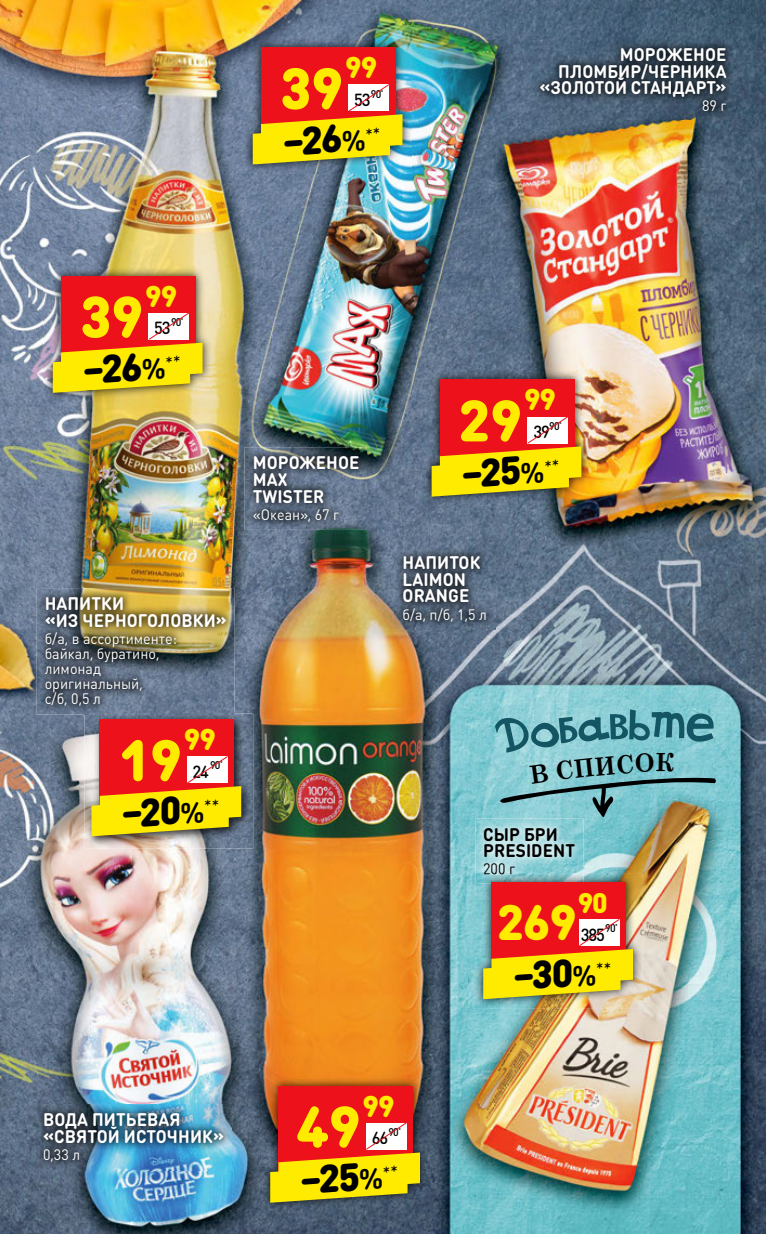
<style>
.page{position:relative;width:766px;height:1234px;background:#fff}
.page>*{position:absolute;margin:0;border:0;box-sizing:border-box;transform-origin:0 0}
.t1{font:900 57.45px "DIN Round Pro";color:#ffeb00}
.t2{font:900 49.05px "DIN Round Pro";color:#ffeb00}
.t3{font:900 38.7px "DIN Round Pro";color:#000}
.t4{font:900 29.7px "DIN Round Pro";letter-spacing:-.03em;color:#ffeb00}
.t5{font:900 28.05px "DIN Round Pro";color:#ffeb00}
.t6{font:700 18px/16.5px "DIN Round Pro";letter-spacing:.005em;color:#fff;scale:.95 1}
.t7{font:700 18px/16.5px "DIN Round Pro";letter-spacing:.005em;color:#000;scale:.95 1}
.t8{font:500 17.4px "DIN Round Pro";color:#000;scale:.95 1}
.t9{font:15px/15px "DIN Round Pro";color:#fff;scale:.95 1}
.t10{font:15px "DIN Round Pro";color:#000;scale:.95 1}
.t11{font:500 11.1px "DIN Round Pro";letter-spacing:-.07em;color:#000;scale:.95 1}
.s1{font-weight:700;font-size:28.95px}
</style>
<div class="page">
<img style="left:0;top:0;width:765px;height:1233px">
<img style="left:36px;top:588px;width:198px;height:126px">
<img style="left:394px;top:547px;width:101px;height:82px">
<img style="left:244px;top:447px;width:123px;height:83px">
<img style="left:531px;top:39px;width:204px;height:81px">
<img style="left:35px;top:1103px;width:197px;height:66px">
<img style="left:475px;top:818px;width:108px;height:54px">
<img style="left:484px;top:863px;width:31px;height:9px">
<img style="left:85px;top:713px;width:168px;height:135px">
<img style="left:85px;top:713px;width:149px;height:1px">
<div style="left:100px;top:719px;width:134px;height:85px;background:#ec111a"></div>
<svg style="left:91px;top:756px;width:150px;height:80px"></svg>
<img style="left:43px;top:266px;width:169px;height:135px">
<div style="left:61px;top:276px;width:134px;height:85px;background:#ec111a"></div>
<svg style="left:53px;top:313px;width:149px;height:80px"></svg>
<img style="left:243px;top:38px;width:169px;height:135px">
<div style="left:261px;top:47px;width:134px;height:86px;background:#ec111a"></div>
<svg style="left:253px;top:84px;width:149px;height:80px"></svg>
<img style="left:422px;top:370px;width:168px;height:135px">
<div style="left:439px;top:379px;width:135px;height:86px;background:#ec111a"></div>
<svg style="left:431px;top:416px;width:150px;height:80px"></svg>
<img style="left:261px;top:1076px;width:168px;height:135px">
<div style="left:278px;top:1085px;width:135px;height:85px;background:#ec111a"></div>
<svg style="left:270px;top:1122px;width:150px;height:80px"></svg>
<img style="left:474px;top:872px;width:168px;height:135px">
<img style="left:484px;top:872px;width:31px;height:2px">
<div style="left:491px;top:882px;width:135px;height:85px;background:#ec111a"></div>
<svg style="left:483px;top:918px;width:149px;height:80px"></svg>
<svg style="left:495px;top:709px;width:221px;height:108px;background:#72b1b8"></svg>
<h3 class="t4" style="left:345px;top:45px;width:34px">99</h3>
<p class="t8" style="left:354px;top:88px;width:19px">53</p>
<h1 class="t1" style="left:279px;top:45px;width:65px">39</h1>
<p class="t11" style="left:371px;top:86px;width:15px">90<sup>*</sup></p>
<h3 class="t3" style="left:279px;top:113px;width:100px;rotate:-4deg">–26<span class="s1">%</span> <sup>**</sup></h3>
<p class="t6" style="left:539px;top:46px;width:198px;text-align:right">МОРОЖЕНОЕ<br>ПЛОМБИР/ЧЕРНИКА «ЗОЛОТОЙ СТАНДАРТ»</p>
<p class="t9" style="left:702px;top:98px;width:27px">89 г</p>
<h3 class="t4" style="left:145px;top:273px;width:34px">99</h3>
<p class="t8" style="left:154px;top:316px;width:19px">53</p>
<h1 class="t1" style="left:79px;top:273px;width:65px">39</h1>
<p class="t11" style="left:171px;top:314px;width:15px">90<sup>*</sup></p>
<h3 class="t3" style="left:80px;top:341px;width:100px;rotate:-4deg">–26<span class="s1">%</span> <sup>**</sup></h3>
<p class="t6" style="left:253px;top:454px;width:114px">МОРОЖЕНОЕ<br>MAX<br>TWISTER</p>
<p class="t9" style="left:253px;top:506px;width:92px">«Океан», 67 г</p>
<p class="t6" style="left:45px;top:594px;width:193px">НАПИТКИ<br>«ИЗ ЧЕРНОГОЛОВКИ»</p>
<p class="t9" style="left:45px;top:630px;width:141px">б/а, в ассортименте: байкал, буратино, лимонад оригинальный,<br>с/б, 0,5 л</p>
<h3 class="t4" style="left:184px;top:716px;width:34px">99</h3>
<p class="t8" style="left:192px;top:759px;width:19px">24</p>
<h1 class="t1" style="left:119px;top:716px;width:64px">19</h1>
<p class="t11" style="left:210px;top:757px;width:15px">90<sup>*</sup></p>
<h3 class="t3" style="left:118px;top:784px;width:101px;rotate:-4deg">–20<span class="s1">%</span> <sup>**</sup></h3>
<h3 class="t4" style="left:524px;top:377px;width:34px">99</h3>
<p class="t8" style="left:533px;top:420px;width:19px">39</p>
<h1 class="t1" style="left:458px;top:377px;width:65px">29</h1>
<p class="t11" style="left:549px;top:418px;width:15px">90<sup>*</sup></p>
<h3 class="t3" style="left:458px;top:445px;width:100px;rotate:-4deg">–25<span class="s1">%</span> <sup>**</sup></h3>
<p class="t6" style="left:402px;top:554px;width:84px">НАПИТОК<br>LAIMON<br>ORANGE</p>
<p class="t9" style="left:402px;top:606px;width:90px">б/а, п/б, 1,5 л</p>
<p class="t7" style="left:483px;top:825px;width:98px">СЫР БРИ<br>PRESIDENT</p>
<p class="t10" style="left:483px;top:858px;width:35px">200 г</p>
<h3 class="t5" style="left:577px;top:881px;width:32px">90</h3>
<p class="t8" style="left:580px;top:922px;width:27px">385</p>
<h2 class="t2" style="left:496px;top:884px;width:81px">269</h2>
<p class="t11" style="left:605px;top:920px;width:15px">90<sup>*</sup></p>
<h3 class="t3" style="left:509px;top:947px;width:101px;rotate:-4deg">–30<span class="s1">%</span> <sup>**</sup></h3>
<p class="t6" style="left:43px;top:1110px;width:192px">ВОДА ПИТЬЕВАЯ «СВЯТОЙ ИСТОЧНИК»</p>
<p class="t9" style="left:43px;top:1146px;width:41px">0,33 л</p>
<h3 class="t4" style="left:362px;top:1082px;width:34px">99</h3>
<p class="t8" style="left:371px;top:1125px;width:19px">66</p>
<h1 class="t1" style="left:296px;top:1082px;width:65px">49</h1>
<p class="t11" style="left:388px;top:1123px;width:15px">90<sup>*</sup></p>
<h3 class="t3" style="left:297px;top:1150px;width:100px;rotate:-4deg">–25<span class="s1">%</span> <sup>**</sup></h3>
</div>
